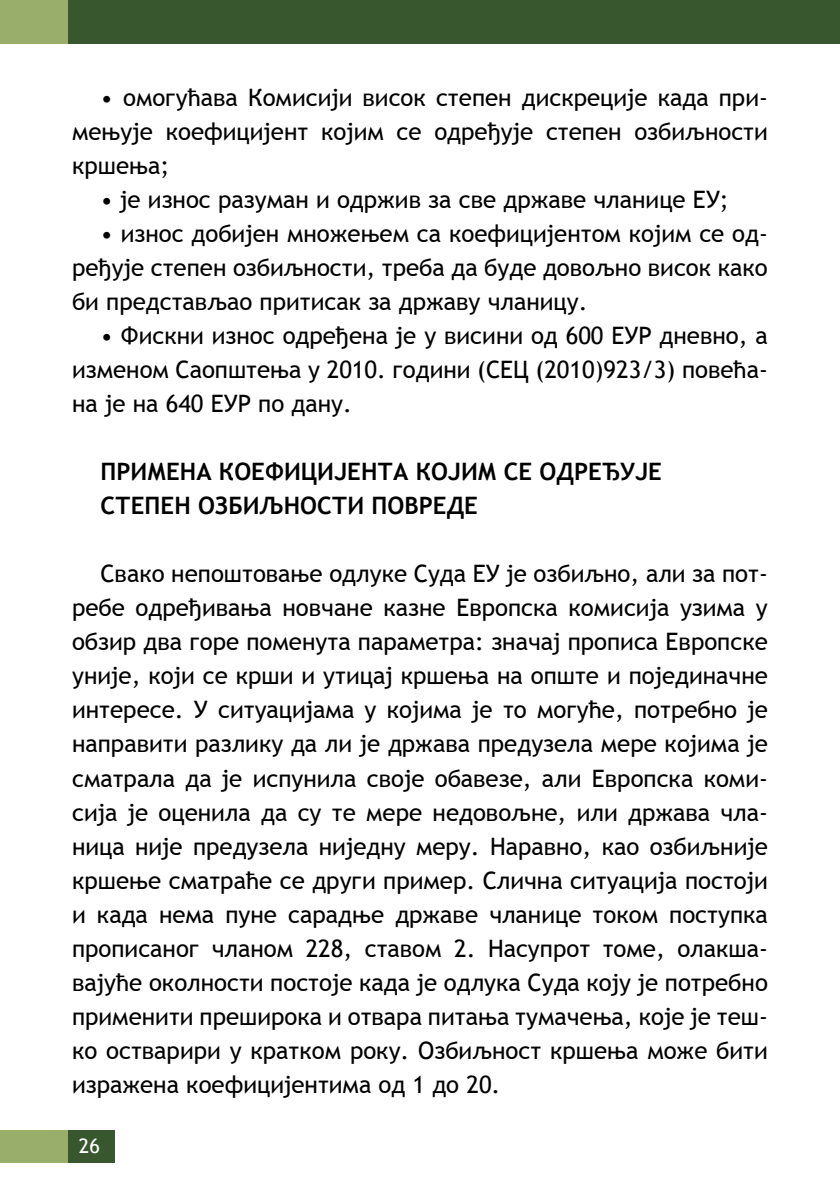
<style>
.page{position:relative;width:840px;height:1191px;background:#fff}
.page>*{position:absolute;margin:0;border:0;box-sizing:border-box;transform-origin:0 0}
.t1{font:24px/34px "Trebuchet MS";color:#000;text-align:justify}
.t2{font:700 24px "Trebuchet MS";color:#000}
.t3{font:20px "Trebuchet MS";color:#fff}
</style>
<div class="page">
<div style="left:0;top:1130px;width:114px;height:32px;background:#99ae6b"></div>
<div style="left:0;top:0;width:839px;height:43px;background:#99ae6b"></div>
<div style="left:68px;top:0;width:771px;height:43px;background:#39572e"></div>
<div style="left:68px;top:1130px;width:46px;height:32px;background:#39572e"></div>
<p class="t1" style="left:72px;top:81px;width:697px;text-indent:28px">• омогућава Комисији висок степен дискреције када при&shy;мењује коефицијент којим се одређује степен озбиљности кршења;</p>
<p class="t1" style="left:100px;top:183px;width:629px">• је износ разуман и одржив за све државе чланице ЕУ;</p>
<p class="t1" style="left:72px;top:217px;width:697px;text-indent:28px">• износ добијен множењем са коефицијентом којим се од&shy;ређује степен озбиљности, треба да буде довољно висок како би представљао притисак за државу чланицу.</p>
<p class="t1" style="left:72px;top:319px;width:697px;text-indent:28px">• Фискни износ одређена је у висини од 600 ЕУР дневно, а изменом Саопштења у 2010. години (СЕЦ</p>
<p class="t1" style="left:535px;top:353px;width:234px">(2010)923/3) повећа-</p>
<p class="t1" style="left:72px;top:387px;width:281px">на је на 640 ЕУР по дану.</p>
<p class="t2" style="left:100px;top:457px;width:82px">Примена</p>
<p class="t2" style="left:219px;top:457px;width:17px">коеф</p>
<p class="t2" style="left:284px;top:457px;width:147px">ицијента кој</p>
<p class="t2" style="left:461px;top:457px;width:95px">им се одре</p>
<p class="t2" style="left:601px;top:457px;width:33px">ђује</p>
<p class="t2" style="left:100px;top:491px;width:200px">степен озбиљнос</p>
<p class="t2" style="left:331px;top:491px;width:72px">ти повреде</p>
<p class="t1" style="left:72px;top:557px;width:697px;text-indent:28px">Свако непоштовање одлуке Суда ЕУ је озбиљно, али за пот&shy;ребе одређивања новчане казне Европска комисија узима у обзир два горе поменута параметра: значај прописа Европске уније, који се крши и утицај кршења на опште и појединачне интересе. У ситуацијама у којима је то могуће, потребно је направити разлику да ли је држава предузела мере којима је сматрала да је испунила своје обавезе, али Европска коми&shy;сија је оценила да су те мере недовољне, или држава чла&shy;ница није предузела ниједну меру. Наравно, као озбиљније кршење сматраће се други пример. Слична ситуација постоји и када нема пуне сарадње државе чланице током поступка прописаног чланом 228, ставом 2. Насупрот томе, олакша&shy;вајуће околности постоје када је одлука Суда коју је потребно применити преширока и отвара питања тумачења, које је теш&shy;ко остварири у кратком року. Озбиљност кршења може бити изражена коефицијентима од 1 до 20.</p>
<p class="t3" style="left:79px;top:1134px;width:22px">26</p>
</div>
